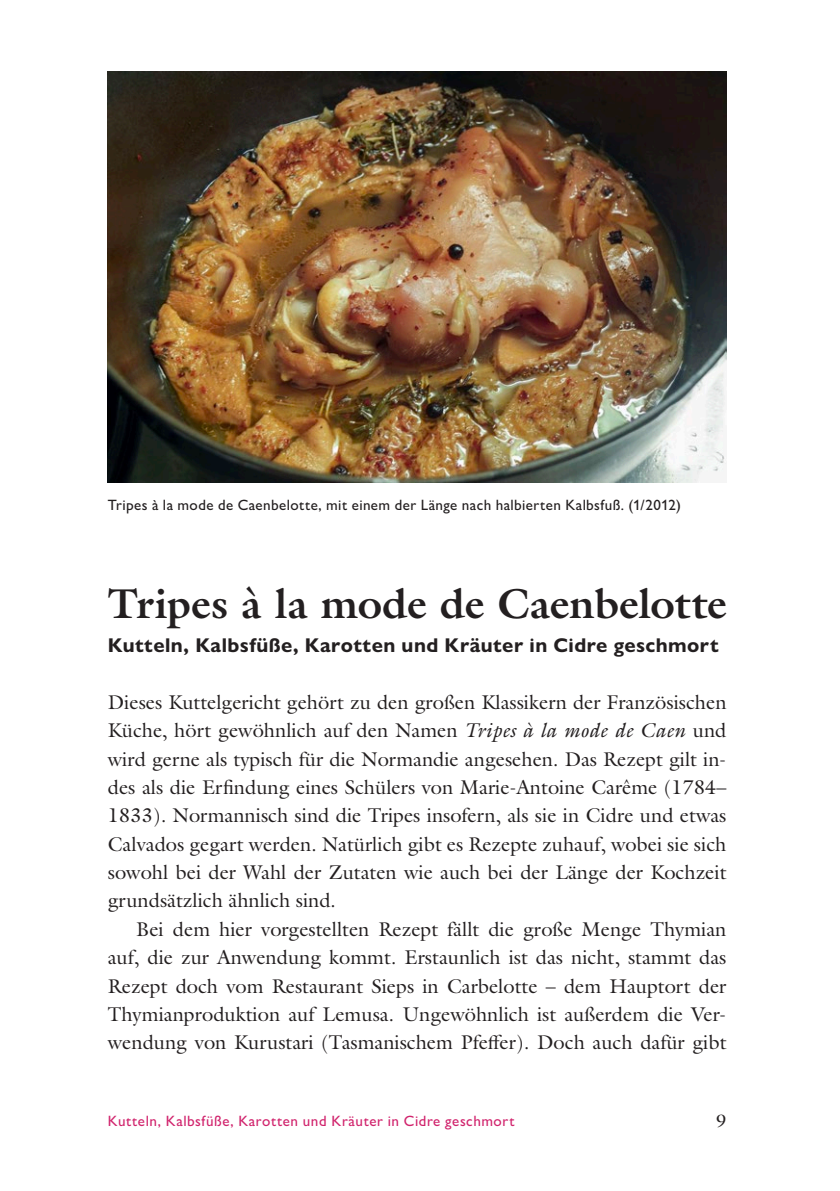
<style>
.page{position:relative;width:840px;height:1191px;background:#fff}
.page>*{position:absolute;margin:0;border:0;box-sizing:border-box;transform-origin:0 0}
.Titel{font:700 42px "Galliard Pro";letter-spacing:-.005em;color:#231f20}
.Lauftext_stumpf{font:20px/28.4px "Galliard Pro";color:#231f20;text-align:justify}
.Lauftext{font:20px/28.4px "Galliard Pro";color:#231f20;text-align:justify}
.Unterzeile{font:700 20px "Gill Sans Nova";letter-spacing:.02em;color:#231f20}
.t1{font:18px "Galliard Pro";color:#231f20}
.Bildlegende{font:500 15px "Gill Sans Nova";letter-spacing:.03em;color:#231f20}
.t2{font:500 15px "Gill Sans Nova";letter-spacing:.035em;color:#d1246d}
.s1{font-style:italic}
</style>
<div class="page">
<img style="left:108px;top:71px;width:618px;height:411px">
<p class="Bildlegende" style="left:108px;top:496px;width:574px">Tripes à la mode de Caenbelotte, mit einem der Länge nach halbierten Kalbsfuß. (1/2012)</p>
<p class="Titel" style="left:108px;top:576px;width:620px">Tripes à la mode de Caenbelotte</p>
<p class="Unterzeile" style="left:108px;top:633px;width:612px">Kutteln, Kalbsfüße, Karotten und Kräuter in Cidre geschmort</p>
<p class="Lauftext_stumpf" style="left:108px;top:687px;width:620px">Dieses Kuttelgericht gehört zu den großen Klassikern der Französischen Küche, hört gewöhnlich auf den Namen <span class="s1">Tripes à la mode de Caen</span> und wird gerne als typisch für die Normandie angesehen. Das Rezept gilt in&shy;des als die Erfindung eines Schülers von Marie-Antoine Carême (1784– 1833). Normannisch sind die Tripes insofern, als sie in Cidre und etwas Calvados gegart werden. Natürlich gibt es Rezepte zuhauf, wobei sie sich sowohl bei der Wahl der Zutaten wie auch bei der Länge der Kochzeit grundsätzlich ähnlich sind.</p>
<p class="Lauftext" style="left:108px;top:914px;width:620px;text-indent:28px">Bei dem hier vorgestellten Rezept fällt die große Menge Thymian auf, die zur Anwendung kommt. Erstaunlich ist das nicht, stammt das Rezept doch vom Restaurant Sieps in Carbelotte – dem Hauptort der Thymianproduktion auf Lemusa. Ungewöhnlich ist außerdem die Ver&shy;wendung von Kurustari (Tasmanischem Pfeffer). Doch auch dafür gibt</p>
<p class="t2" style="left:108px;top:1111px;width:408px">Kutteln, Kalbsfüße, Karotten und Kräuter in Cidre geschmort</p>
<p class="t1" style="left:716px;top:1108px;width:12px">9</p>
</div>
